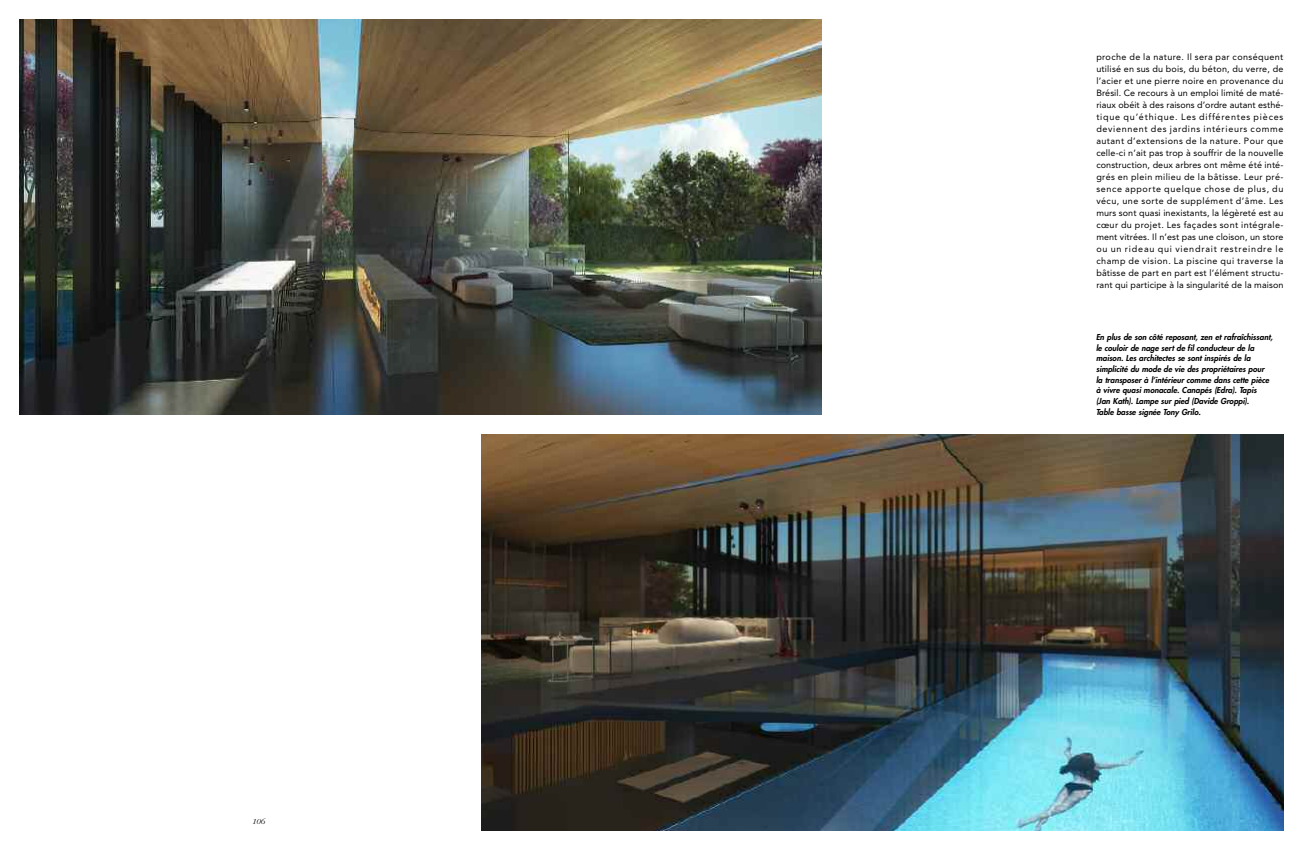
<style>
.page{position:relative;width:1304px;height:851px;background:#fff}
.page>*{position:absolute;margin:0;border:0;box-sizing:border-box;transform-origin:0 0}
.t1{font:9px/12px "Avenir";letter-spacing:.01em;color:#000;text-align:justify}
.t2{font:italic 800 8px/10.7px "Futura";color:#000}
.t3{font:italic 300 8px "Garamond";color:#000}
</style>
<div class="page">
<img style="left:20px;top:20px;width:802px;height:394px">
<img style="left:481px;top:435px;width:802px;height:395px">
<p class="t3" style="left:252px;top:816px;width:15px">106</p>
<p class="t1" style="left:1096px;top:52px;width:189px">proche de la nature. Il sera par conséquent utilisé en sus du bois, du béton, du verre, de l’acier et une pierre noire en provenance du Brésil. Ce recours à un emploi limité de maté&shy;riaux obéit à des raisons d’ordre autant esthé&shy;tique qu’éthique. Les différentes pièces deviennent des jardins intérieurs comme autant d’extensions de la nature. Pour que celle-ci n’ait pas trop à souffrir de la nouvelle construction, deux arbres ont même été inté&shy;grés en plein milieu de la bâtisse. Leur pré&shy;sence apporte quelque chose de plus, du vécu, une sorte de supplément d’âme. Les murs sont quasi inexistants, la légèreté est au cœur du projet. Les façades sont intégrale&shy;ment vitrées. Il n’est pas une cloison, un store ou un rideau qui viendrait restreindre le champ de vision. La piscine qui traverse la bâtisse de part en part est l’élément structu&shy;rant qui participe à la singularité de la maison</p>
<p class="t2" style="left:1096px;top:332px;width:178px">En plus de son côté reposant, zen et rafraîchissant, le couloir de nage sert de fil conducteur de la maison. Les architectes se sont inspirés de la simplicité du mode de vie des propriétaires pour<br>la transposer à l’intérieur comme dans cette pièce à vivre quasi monacale. Canapés (Edra). Tapis<br>(Jan Kath). Lampe sur pied (Davide Groppi).<br>Table basse signée Tony Grilo.</p>
</div>
